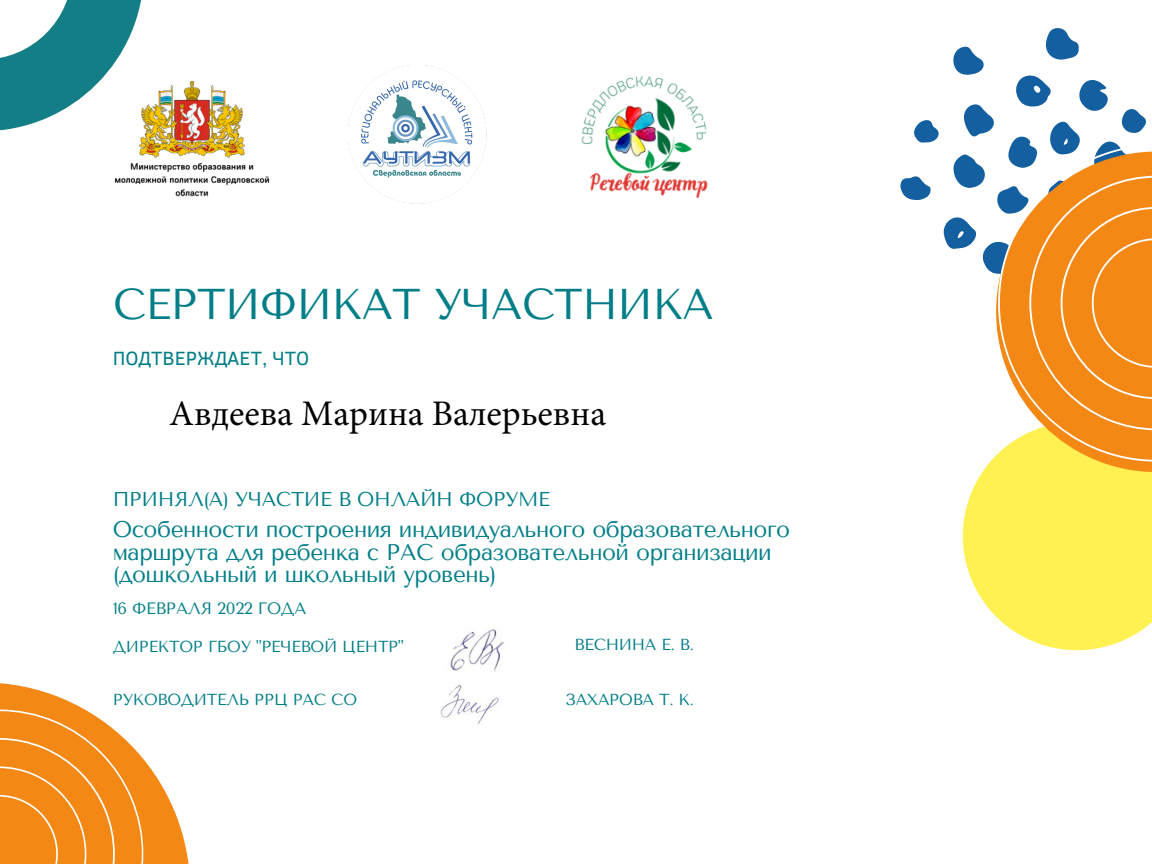
<style>
.page{position:relative;width:1152px;height:864px;background:#fff}
.page>*{position:absolute;margin:0;border:0;box-sizing:border-box;transform-origin:0 0}
.t1{font:42.9px "Tenor Sans";letter-spacing:-.02em;color:#007e87}
.t2{font:36px "Minion Pro";color:#000}
.t3{font:22.65px/22.5px "Tenor Sans";letter-spacing:-.02em;color:#007e87}
.t4{font:19.95px "Tenor Sans";letter-spacing:-.02em;color:#007e87}
.t5{font:19.65px "Clear Sans";color:#007e87}
.t6{font:16.35px "Tenor Sans";letter-spacing:-.02em;color:#007e87}
.t7{font:15.9px "Tenor Sans";letter-spacing:-.02em;color:#007e87}
</style>
<div class="page">
<svg style="left:0;top:0;width:141px;height:131px"></svg>
<svg style="left:963px;top:455px;width:189px;height:195px;background:#fff267"></svg>
<svg style="left:900px;top:28px;width:247px;height:246px"></svg>
<svg style="left:996px;top:152px;width:156px;height:320px;fill:#fff152"></svg>
<img style="left:348px;top:65px;width:139px;height:139px">
<img style="left:581px;top:76px;width:127px;height:122px">
<img style="left:113px;top:79px;width:157px;height:118px">
<svg style="left:0;top:683px;width:189px;height:181px"></svg>
<svg style="left:998px;top:144px;width:154px;height:318px;fill:#f38814"></svg>
<img style="left:450px;top:629px;width:56px;height:44px">
<img style="left:440px;top:683px;width:59px;height:41px">
<p class="t1" style="left:113px;top:280px;width:603px">СЕРТИФИКАТ УЧАСТНИКА</p>
<p class="t5" style="left:113px;top:343px;width:198px">ПОДТВЕРЖДАЕТ, ЧТО</p>
<h2 class="t2" style="left:169px;top:389px;width:438px">Авдеева Марина Валерьевна</h2>
<p class="t4" style="left:113px;top:487px;width:439px">ПРИНЯЛ(А) УЧАСТИЕ В ОНЛАЙН ФОРУМЕ</p>
<p class="t3" style="left:113px;top:518px;width:679px">Особенности построения индивидуального образовательного маршрута для ребенка с РАС образовательной организации (дошкольный и школьный уровень)</p>
<p class="t6" style="left:113px;top:599px;width:195px">16 ФЕВРАЛЯ 2022 ГОДА</p>
<p class="t7" style="left:113px;top:638px;width:292px">ДИРЕКТОР ГБОУ "РЕЧЕВОЙ ЦЕНТР"</p>
<p class="t7" style="left:113px;top:691px;width:246px">РУКОВОДИТЕЛЬ РРЦ РАС СО</p>
<p class="t7" style="left:575px;top:635px;width:121px">ВЕСНИНА Е. В.</p>
<p class="t7" style="left:566px;top:691px;width:130px">ЗАХАРОВА Т. К.</p>
</div>
